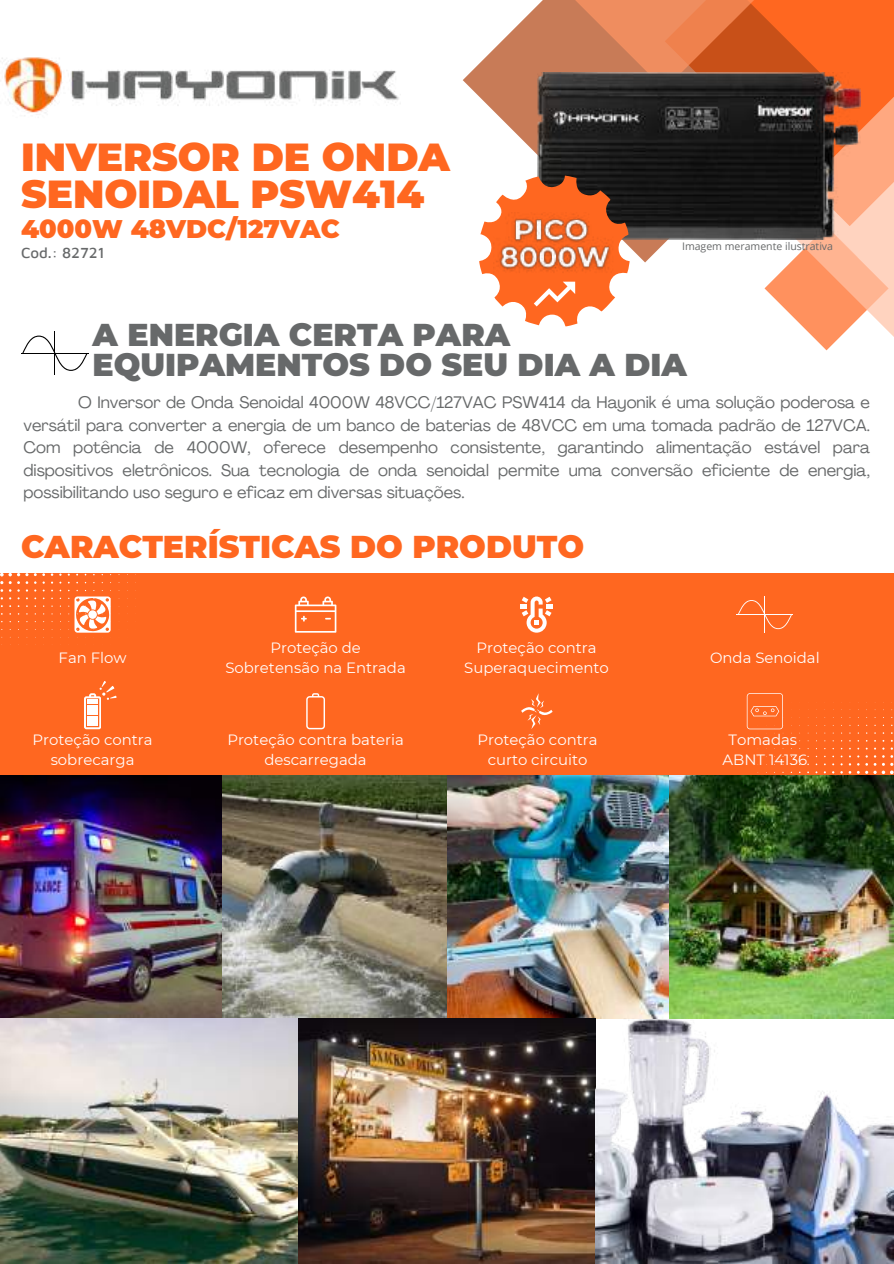
<style>
.page{position:relative;width:894px;height:1264px;background:#fff}
.page>*{position:absolute;margin:0;border:0;box-sizing:border-box;transform-origin:0 0}
.t1{font:900 39px/37.2px "Montserrat";color:#ff6720}
.t2{font:900 31.5px/29.2px "Montserrat";color:#67696a}
.t3{font:900 31.5px "Montserrat";color:#ff6720}
.t4{font:900 25.5px "Montserrat";color:#ff6720}
.t5{font:16.5px/22.5px "Agrandir";color:#67696a;text-align:justify}
.t6{font:500 15px "Maven Pro";color:#67696a}
.t7{font:14.85px/20.2px "Montserrat";color:#fffefe;text-align:center}
.t8{font:10.5px "Open Sans";color:#67696a}
</style>
<div class="page">
<img style="left:0;top:774px;width:893px;height:489px">
<img style="left:0;top:57px;width:399px;height:59px">
<div style="left:827px;top:0;width:66px;height:94px;background:#ff6720"></div>
<svg style="left:764px;top:94px;width:129px;height:256px"></svg>
<svg style="left:462px;top:0;width:365px;height:262px"></svg>
<svg style="left:571px;top:0;width:185px;height:73px"></svg>
<img style="left:537px;top:73px;width:323px;height:166px">
<hr style="left:55px;top:331px;width:1px;height:44px;background:#000">
<hr style="left:21px;top:353px;width:68px;height:1px;background:#000">
<svg style="left:22px;top:335px;width:65px;height:36px"></svg>
<div style="left:0;top:572px;width:893px;height:202px;background:#ff6720"></div>
<svg style="left:306px;top:693px;width:19px;height:36px"></svg>
<svg style="left:521px;top:693px;width:31px;height:36px"></svg>
<svg style="left:295px;top:596px;width:41px;height:36px"></svg>
<svg style="left:520px;top:596px;width:32px;height:36px"></svg>
<hr style="left:764px;top:596px;width:1px;height:36px;background:#fffefe">
<hr style="left:736px;top:614px;width:56px;height:1px;background:#fffefe">
<svg style="left:738px;top:600px;width:53px;height:29px"></svg>
<svg style="left:84px;top:681px;width:33px;height:48px"></svg>
<svg style="left:0;top:573px;width:136px;height:65px"></svg>
<svg style="left:746px;top:693px;width:147px;height:81px"></svg>
<svg style="left:479px;top:175px;width:150px;height:151px"></svg>
<img style="left:493px;top:212px;width:124px;height:64px">
<h1 class="t1" style="left:21px;top:138px;width:430px">INVERSOR DE ONDA<br>SENOIDAL PSW414</h1>
<h3 class="t4" style="left:21px;top:213px;width:320px">4000W 48VDC/127VAC</h3>
<p class="t6" style="left:21px;top:244px;width:85px">Cod.: 82721</p>
<p class="t8" style="left:682px;top:239px;width:152px">Imagem meramente ilustrativa</p>
<h2 class="t2" style="left:93px;top:320px;width:595px">A ENERGIA CERTA PARA<br>EQUIPAMENTOS DO SEU DIA A DIA</h2>
<p class="t5" style="left:24px;top:393px;width:847px;text-indent:55px">O Inversor de Onda Senoidal 4000W 48VCC/127VAC PSW414 da Hayonik é uma solução poderosa e versátil para converter a energia de um banco de baterias de 48VCC em uma tomada padrão de 127VCA.<br>Com potência de 4000W, oferece desempenho consistente, garantindo alimentação estável para dispositivos eletrônicos. Sua tecnologia de onda senoidal permite uma conversão eficiente de energia, possibilitando uso seguro e eficaz em diversas situações.</p>
<h2 class="t3" style="left:21px;top:527px;width:564px">CARACTERÍSTICAS DO PRODUTO</h2>
<p class="t7" style="left:59px;top:647px;width:69px">Fan Flow</p>
<p class="t7" style="left:225px;top:637px;width:182px">Proteção de<br>Sobretensão na Entrada</p>
<p class="t7" style="left:464px;top:637px;width:146px">Proteção contra<br>Superaquecimento</p>
<p class="t7" style="left:709px;top:647px;width:111px">Onda Senoidal</p>
<p class="t7" style="left:33px;top:729px;width:121px">Proteção contra sobrecarga</p>
<p class="t7" style="left:227px;top:729px;width:178px">Proteção contra bateria descarregada</p>
<p class="t7" style="left:477px;top:729px;width:121px">Proteção contra curto circuito</p>
<p class="t7" style="left:722px;top:729px;width:86px">Tomadas<br>ABNT 14136</p>
</div>
